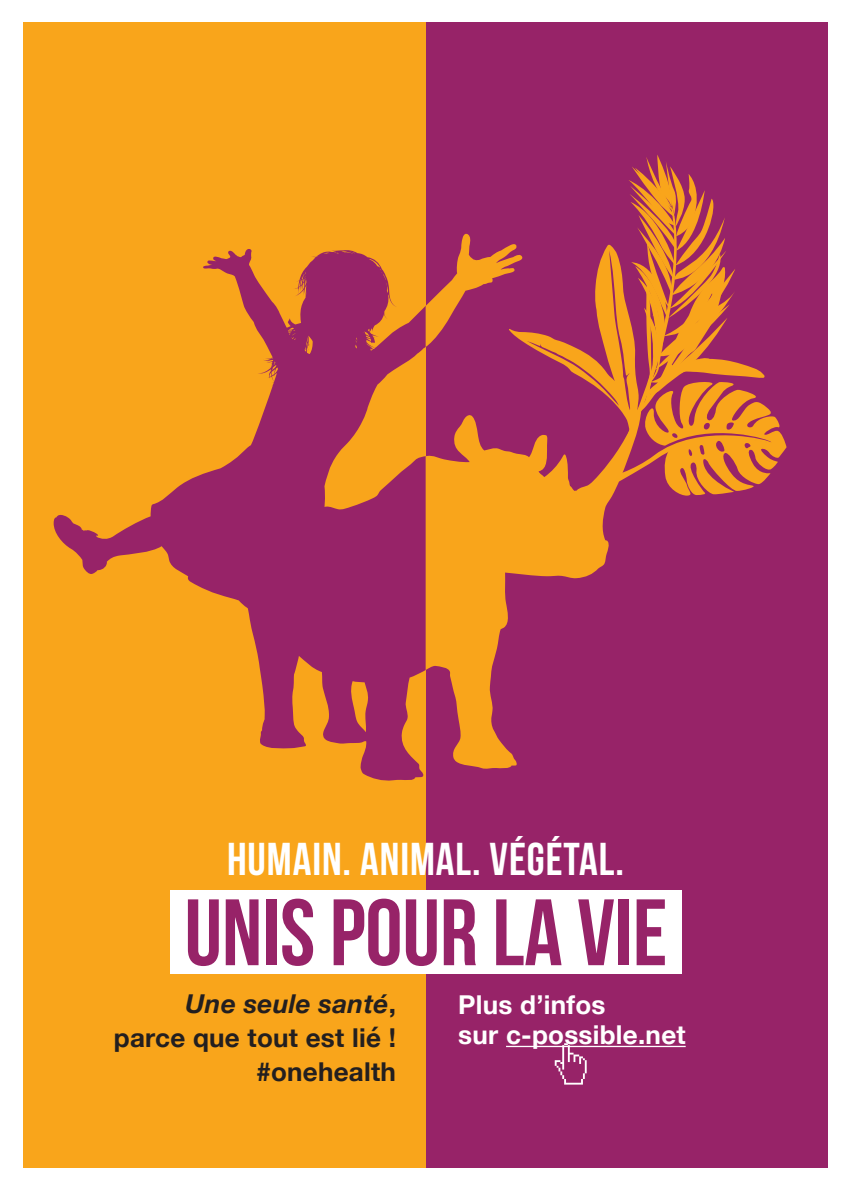
<style>
.page{position:relative;width:851px;height:1191px;background:#fff}
.page>*{position:absolute;margin:0;border:0;box-sizing:border-box;transform-origin:0 0}
.t1{font:94px "Bebas Neue";color:#972368}
.t2{font:46px "Bebas Neue";letter-spacing:.02em;color:#fff}
.t3{font:700 26px "Helvetica Neue";letter-spacing:.01em;color:#231f20}
.t4{font:700 26px "Helvetica Neue";letter-spacing:.01em;color:#fff}
.t5{font:italic 700 26px "Helvetica Neue";letter-spacing:.01em;color:#231f20}
.s1{font-style:normal}
</style>
<div class="page">
<div style="left:425px;top:23px;width:403px;height:1145px;background:#972368"></div>
<div style="left:23px;top:23px;width:402px;height:1145px;background:#f9a51b"></div>
<svg style="left:261px;top:744px;width:165px;height:37px"></svg>
<svg style="left:54px;top:249px;width:371px;height:495px"></svg>
<svg style="left:425px;top:496px;width:187px;height:273px"></svg>
<svg style="left:425px;top:154px;width:361px;height:342px"></svg>
<div style="left:170px;top:890px;width:511px;height:83px;background:#fff"></div>
<hr style="left:506px;top:1045px;width:179px;height:2px;background:#fff">
<svg style="left:554px;top:1043px;width:32px;height:41px"></svg>
<p class="t2" style="left:227px;top:834px;width:398px">HUMAIN. ANIMAL. VÉGÉTAL.</p>
<p class="t1" style="left:184px;top:881px;width:484px">UNIS POUR LA VIE</p>
<p class="t5" style="left:185px;top:983px;width:212px">Une seule santé<span class="s1">,</span></p>
<p class="t3" style="left:114px;top:1017px;width:283px">parce que tout est lié !</p>
<p class="t3" style="left:256px;top:1051px;width:141px">#onehealth</p>
<p class="t4" style="left:458px;top:984px;width:149px">Plus d’infos</p>
<p class="t4" style="left:458px;top:1014px;width:229px">sur c-possible.net</p>
</div>
